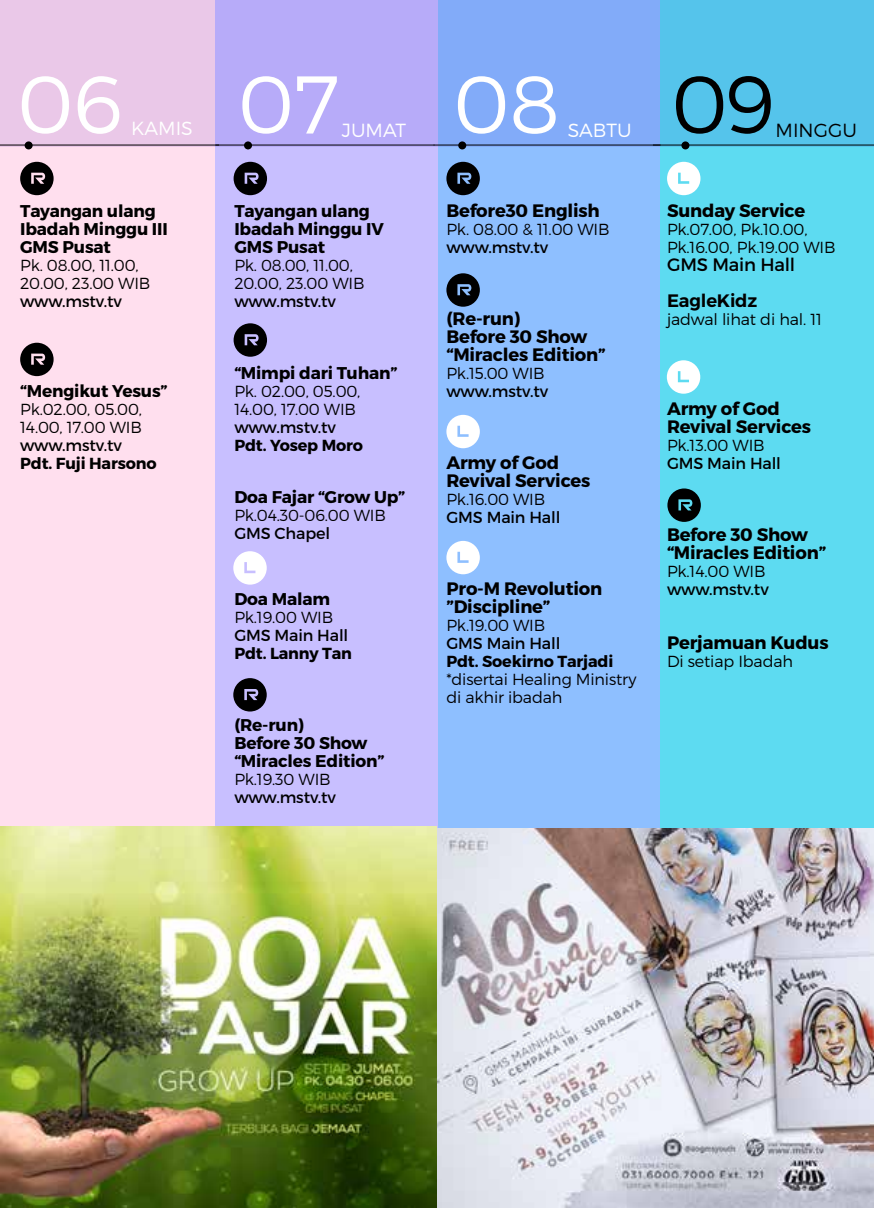
<style>
.page{position:relative;width:874px;height:1208px;background:#fff}
.page>*{position:absolute;margin:0;border:0;box-sizing:border-box;transform-origin:0 0}
.t1{font:300 81.6px "Montserrat";color:#fff}
.t2{font:300 81.6px "Montserrat";color:#000}
.t3{font:300 19px "Montserrat";color:#fff}
.t4{font:300 19px "Montserrat";color:#000}
.t5{font:700 18px/18px "Montserrat";letter-spacing:-.01em;color:#000}
.t6{font:18px "Montserrat";letter-spacing:-.01em;color:#000}
.t7{font:600 18px "Montserrat";letter-spacing:-.01em;color:#000}
.t8{font:700 17px/18px "Montserrat";letter-spacing:-.01em;color:#000}
.t9{font:300 16px/18px "Montserrat";letter-spacing:-.01em;color:#000}
.t10{font:16px "Montserrat";letter-spacing:-.01em;color:#000}
.t11{font:700 16px "Montserrat";letter-spacing:-.01em;color:#000}
</style>
<div class="page">
<img style="left:436px;top:827px;width:437px;height:381px">
<div style="left:436px;top:0;width:224px;height:827px;background:#8ebfff"></div>
<div style="left:0;top:0;width:222px;height:827px;background:#ffdfee"></div>
<div style="left:215px;top:0;width:222px;height:827px;background:#c8bfff"></div>
<div style="left:660px;top:0;width:213px;height:827px;background:#5ddbf1"></div>
<svg style="left:0;top:0;width:873px;height:145px;background:#9db7f0"></svg>
<svg style="left:20px;top:162px;width:34px;height:33px"></svg>
<svg style="left:20px;top:343px;width:34px;height:33px"></svg>
<svg style="left:233px;top:162px;width:34px;height:33px"></svg>
<svg style="left:233px;top:323px;width:34px;height:34px"></svg>
<svg style="left:233px;top:678px;width:33px;height:33px"></svg>
<svg style="left:446px;top:415px;width:33px;height:33px"></svg>
<svg style="left:446px;top:273px;width:33px;height:34px"></svg>
<svg style="left:446px;top:162px;width:33px;height:33px"></svg>
<svg style="left:446px;top:541px;width:33px;height:33px"></svg>
<svg style="left:667px;top:162px;width:33px;height:33px"></svg>
<svg style="left:666px;top:360px;width:34px;height:34px"></svg>
<svg style="left:667px;top:488px;width:33px;height:34px"></svg>
<div style="left:25px;top:141px;width:8px;height:8px;background:#000;border-radius:50%"></div>
<hr style="left:0;top:145px;width:219px;height:1px;background:#000">
<div style="left:244px;top:141px;width:8px;height:8px;background:#000;border-radius:50%"></div>
<hr style="left:215px;top:145px;width:219px;height:1px;background:#000">
<div style="left:458px;top:141px;width:8px;height:8px;background:#000;border-radius:50%"></div>
<hr style="left:433px;top:145px;width:227px;height:1px;background:#000">
<div style="left:681px;top:141px;width:8px;height:8px;background:#000;border-radius:50%"></div>
<hr style="left:652px;top:145px;width:221px;height:1px;background:#000">
<svg style="left:233px;top:551px;width:33px;height:33px"></svg>
<img style="left:0;top:827px;width:436px;height:381px">
<h1 class="t1" style="left:17px;top:55px;width:107px">06</h1>
<p class="t3" style="left:131px;top:116px;width:63px">KAMIS</p>
<p class="t8" style="left:20px;top:202px;width:149px">Tayangan ulang<br>Ibadah Minggu III<br>GMS Pusat</p>
<p class="t9" style="left:20px;top:256px;width:132px">Pk. 08.00, 11.00,<br>20.00, 23.00 WIB</p>
<p class="t10" style="left:20px;top:291px;width:103px">www.mstv.tv</p>
<p class="t8" style="left:20px;top:382px;width:149px">“Mengikut Yesus”</p>
<p class="t9" style="left:20px;top:400px;width:123px">Pk.02.00, 05.00,<br>14.00, 17.00 WIB</p>
<p class="t10" style="left:20px;top:435px;width:103px">www.mstv.tv</p>
<p class="t11" style="left:20px;top:453px;width:138px">Pdt. Fuji Harsono</p>
<h1 class="t1" style="left:238px;top:55px;width:103px">07</h1>
<p class="t3" style="left:341px;top:118px;width:66px">JUMAT</p>
<p class="t8" style="left:234px;top:202px;width:151px">Tayangan ulang<br>Ibadah Minggu IV<br>GMS Pusat</p>
<p class="t9" style="left:234px;top:256px;width:132px">Pk. 08.00, 11.00,<br>20.00, 23.00 WIB</p>
<p class="t10" style="left:234px;top:291px;width:103px">www.mstv.tv</p>
<p class="t8" style="left:234px;top:364px;width:164px">“Mimpi dari Tuhan”</p>
<p class="t9" style="left:234px;top:382px;width:127px">Pk. 02.00, 05.00,<br>14.00, 17.00 WIB</p>
<p class="t10" style="left:234px;top:417px;width:103px">www.mstv.tv</p>
<p class="t11" style="left:234px;top:435px;width:130px">Pdt. Yosep Moro</p>
<p class="t8" style="left:234px;top:488px;width:172px">Doa Fajar “Grow Up”</p>
<p class="t9" style="left:234px;top:506px;width:153px">Pk.04.30-06.00 WIB</p>
<p class="t10" style="left:234px;top:523px;width:97px">GMS Chapel</p>
<p class="t8" style="left:234px;top:590px;width:97px">Doa Malam</p>
<p class="t9" style="left:234px;top:608px;width:100px">Pk.19.00 WIB</p>
<p class="t10" style="left:234px;top:625px;width:115px">GMS Main Hall</p>
<p class="t11" style="left:234px;top:643px;width:119px">Pdt. Lanny Tan</p>
<p class="t8" style="left:234px;top:716px;width:152px">(Re-run)<br>Before 30 Show “Miracles Edition”</p>
<p class="t9" style="left:234px;top:770px;width:98px">Pk.19.30 WIB</p>
<p class="t10" style="left:234px;top:787px;width:103px">www.mstv.tv</p>
<h1 class="t1" style="left:453px;top:55px;width:108px">08</h1>
<p class="t3" style="left:567px;top:118px;width:65px">SABTU</p>
<p class="t5" style="left:446px;top:202px;width:155px">Before30 English</p>
<p class="t9" style="left:446px;top:220px;width:165px">Pk. 08.00 &amp; 11.00 WIB</p>
<p class="t10" style="left:446px;top:237px;width:103px">www.mstv.tv</p>
<p class="t5" style="left:446px;top:310px;width:160px">(Re-run)<br>Before 30 Show “Miracles Edition”</p>
<p class="t9" style="left:446px;top:364px;width:100px">Pk.15.00 WIB</p>
<p class="t10" style="left:446px;top:381px;width:103px">www.mstv.tv</p>
<p class="t5" style="left:446px;top:454px;width:145px">Army of God<br>Revival Services</p>
<p class="t9" style="left:446px;top:490px;width:100px">Pk.16.00 WIB</p>
<p class="t10" style="left:446px;top:507px;width:115px">GMS Main Hall</p>
<p class="t5" style="left:446px;top:580px;width:157px">Pro-M Revolution ”Discipline”</p>
<p class="t9" style="left:446px;top:616px;width:100px">Pk.19.00 WIB</p>
<p class="t10" style="left:446px;top:633px;width:115px">GMS Main Hall</p>
<p class="t11" style="left:446px;top:651px;width:168px">Pdt. Soekirno Tarjadi</p>
<p class="t9" style="left:446px;top:670px;width:191px">*disertai Healing Ministry di akhir ibadah</p>
<h1 class="t2" style="left:671px;top:55px;width:104px">09</h1>
<p class="t4" style="left:775px;top:118px;width:83px">MINGGU</p>
<p class="t5" style="left:666px;top:202px;width:139px">Sunday Service</p>
<p class="t9" style="left:666px;top:220px;width:170px">Pk.07.00, Pk.10.00,<br>Pk.16.00, Pk.19.00 WIB</p>
<p class="t6" style="left:666px;top:253px;width:130px">GMS Main Hall</p>
<p class="t7" style="left:666px;top:289px;width:92px">EagleKidz</p>
<p class="t9" style="left:666px;top:310px;width:156px">jadwal lihat di hal. 11</p>
<p class="t5" style="left:666px;top:400px;width:145px">Army of God<br>Revival Services</p>
<p class="t9" style="left:666px;top:436px;width:99px">Pk.13.00 WIB</p>
<p class="t10" style="left:666px;top:453px;width:115px">GMS Main Hall</p>
<p class="t5" style="left:666px;top:526px;width:160px">Before 30 Show “Miracles Edition”</p>
<p class="t9" style="left:666px;top:562px;width:100px">Pk.14.00 WIB</p>
<p class="t10" style="left:666px;top:579px;width:103px">www.mstv.tv</p>
<p class="t5" style="left:666px;top:634px;width:163px">Perjamuan Kudus</p>
<p class="t9" style="left:666px;top:652px;width:127px">Di setiap Ibadah</p>
</div>
